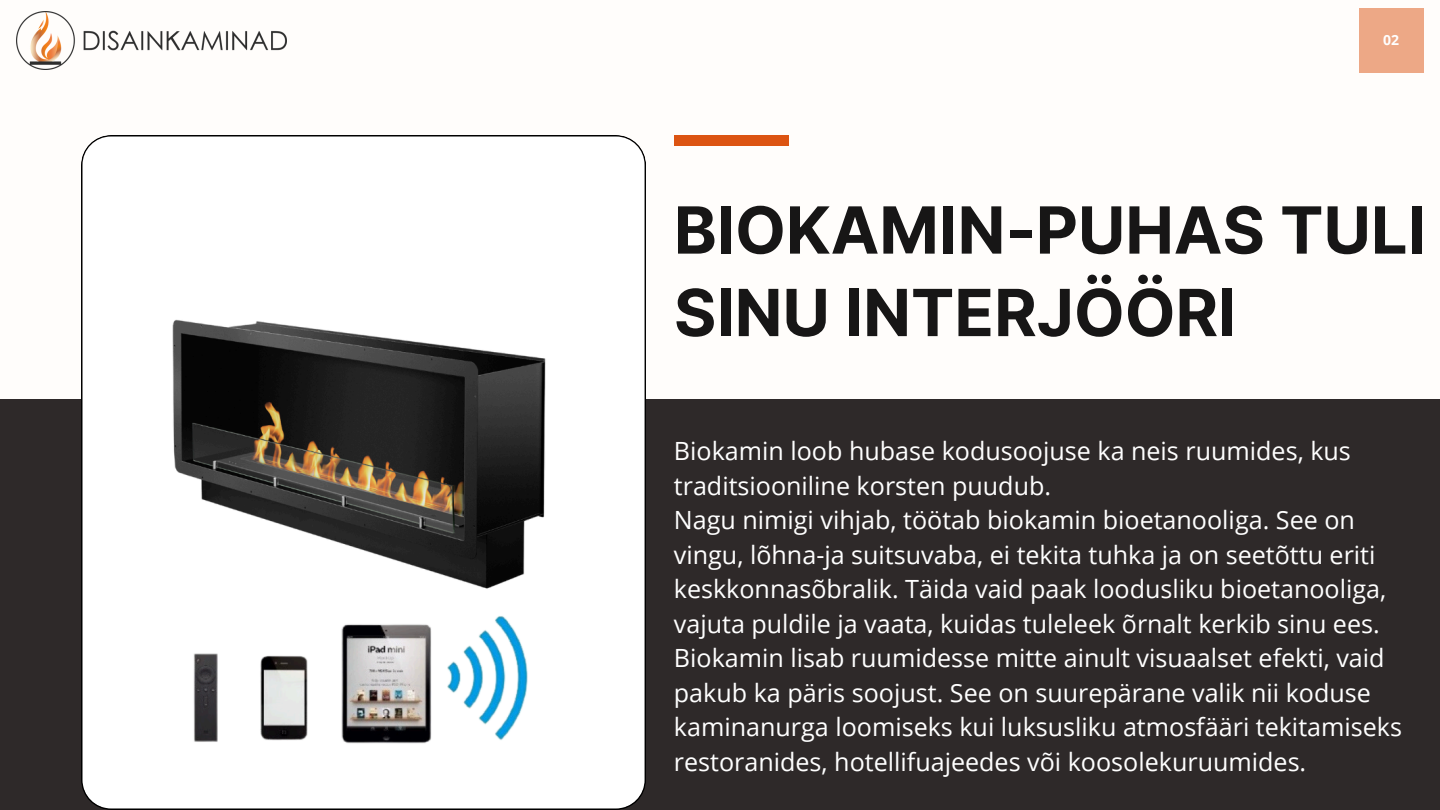
<style>
.page{position:relative;width:1440px;height:810px;background:#fffdfb}
.page>*{position:absolute;margin:0;border:0;box-sizing:border-box;transform-origin:0 0}
.t1{font:700 65px/82.5px "Inter";color:#171616}
.t2{font:25.1px/34.5px "Open Sans";color:#fff}
.t3{font:700 14px "Open Sans";color:#fff}
</style>
<div class="page">
<div style="left:0;top:400px;width:1440px;height:410px;background:#2e2929"></div>
<svg style="left:81px;top:135px;width:565px;height:675px"></svg>
<div style="left:1359px;top:8px;width:65px;height:65px;background:#eda886"></div>
<div style="left:674px;top:135px;width:115px;height:10px;background:#dc5412"></div>
<img style="left:17px;top:11px;width:270px;height:59px">
<p class="t3" style="left:1383px;top:30px;width:17px">02</p>
<h1 class="t1" style="left:674px;top:189px;width:754px">BIOKAMIN-PUHAS TULI<br>SINU INTERJÖÖRI</h1>
<p class="t2" style="left:674px;top:433px;width:679px">Biokamin loob hubase kodusoojuse ka neis ruumides, kus traditsiooniline korsten puudub.</p>
<p class="t2" style="left:674px;top:502px;width:714px">Nagu nimigi vihjab, töötab biokamin bioetanooliga. See on vingu, lõhna-ja suitsuvaba, ei tekita tuhka ja on seetõttu eriti keskkonnasõbralik. Täida vaid paak loodusliku bioetanooliga, vajuta puldile ja vaata, kuidas tuleleek õrnalt kerkib sinu ees.</p>
<p class="t2" style="left:674px;top:640px;width:730px">Biokamin lisab ruumidesse mitte ainult visuaalset efekti, vaid pakub ka päris soojust. See on suurepärane valik nii koduse kaminanurga loomiseks kui luksusliku atmosfääri tekitamiseks restoranides, hotellifuajeedes või koosolekuruumides.</p>
</div>
